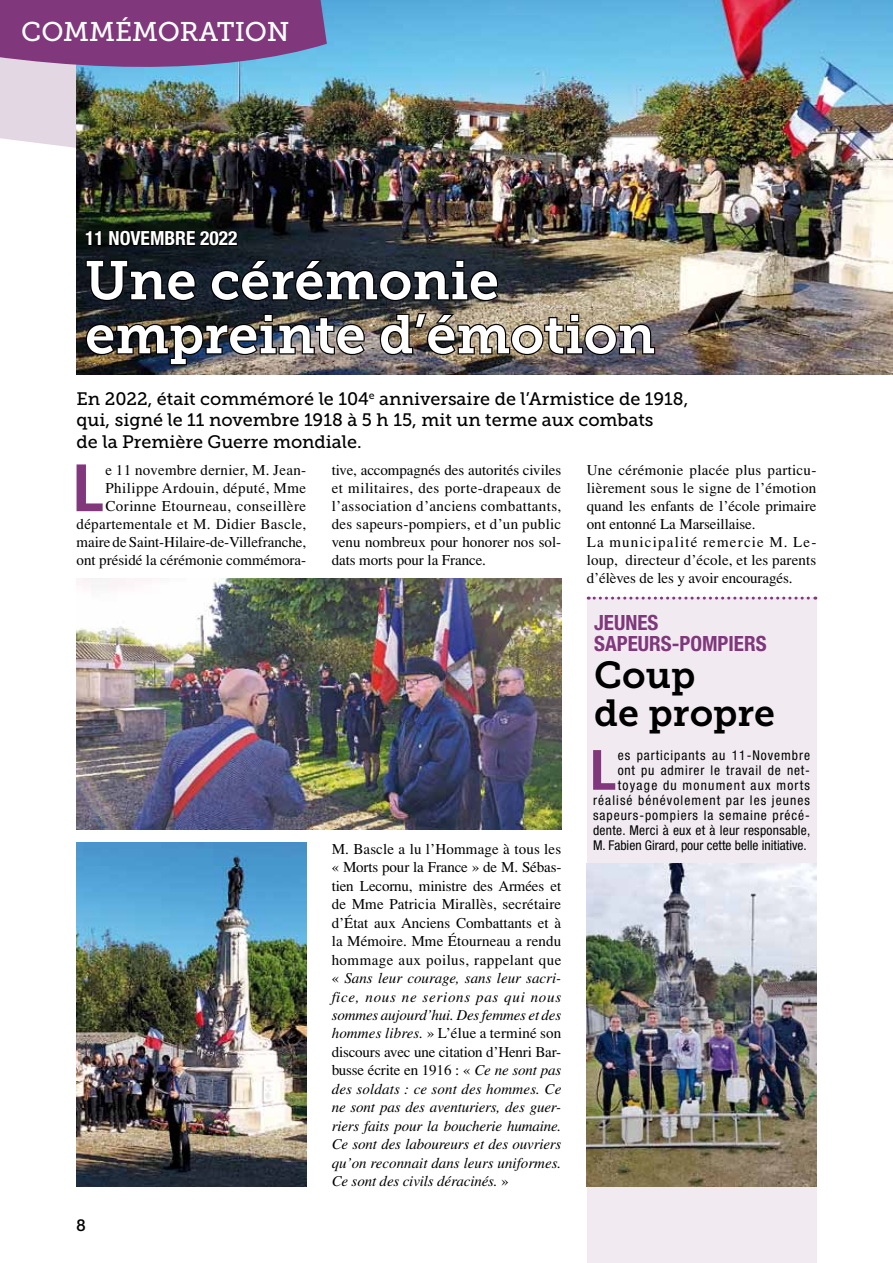
<style>
.page{position:relative;width:893px;height:1263px;background:#fff}
.page>*{position:absolute;margin:0;border:0;box-sizing:border-box;transform-origin:0 0}
.t1{font:700 condensed 65.4px "Helvetica Neue";color:#80377c}
.t2{font:700 condensed 55.5px "Helvetica Neue";color:#80377c}
.t3{font:54px/54px "Museo Slab 700";color:#fff}
.t4{font:37.5px/37.5px "Museo Slab 700";color:#000}
.t5{font:27px "Museo Slab 500";letter-spacing:-.005em;color:#fff}
.t6{font:700 condensed 21px/21px "Helvetica Neue";color:#80377c}
.t7{font:700 condensed 19.5px "Helvetica Neue";color:#fff}
.t8{font:18px/21.6px "Museo Slab 500";color:#000}
.t9{font:500 16.5px "Helvetica Neue";color:#000}
.t10{font:italic 15px/18.5px "Times";letter-spacing:-.005em;color:#000;text-align:justify}
.t11{font:15px/18px "Times";letter-spacing:.01em;color:#000;text-align:right}
.t12{font:condensed 13.5px/15px "Helvetica Neue";letter-spacing:.07em;color:#000;text-align:right}
.s1{font-style:normal}
</style>
<div class="page">
<svg style="left:0;top:76px;width:77px;height:164px"></svg>
<img style="left:77px;top:0;width:816px;height:374px">
<svg style="left:0;top:0;width:417px;height:76px;background:#7a69a3"></svg>
<div style="left:587px;top:597px;width:229px;height:666px;background:#f1ebf1"></div>
<img style="left:77px;top:578px;width:484px;height:251px">
<img style="left:84px;top:137px;width:572px;height:229px">
<img style="left:587px;top:863px;width:229px;height:323px">
<img style="left:77px;top:842px;width:229px;height:344px">
<svg style="left:588px;top:597px;width:228px;height:3px"></svg>
<h3 class="t5" style="left:21px;top:17px;width:270px">commémoration</h3>
<h3 class="t7" style="left:85px;top:227px;width:154px">11 NOVEMB RE 2022</h3>
<h3 class="t3" style="left:85px;top:254px;width:572px">Une cérémonie empreinte d’émotion</h3>
<p class="t8" style="left:77px;top:388px;width:613px">En 2022, était commémoré le 104<sup>e</sup> anniversaire de l’Armistice de 1918, qui, signé le 11 novembre 1918 à 5 h 15, mit un terme aux combats<br>de la Première Guerre mondiale.</p>
<h1 class="t1" style="left:73px;top:448px;width:32px">L</h1>
<p class="t11" style="left:77px;top:461px;width:231px">e 11 novembre dernier, M. Jean-Philippe Ardouin, député, Mme Corinne Etourneau, conseillère départementale et M. Didier Bascle, maire de Saint-Hilaire-de-Villefranche, ont présidé la cérémonie commémora-</p>
<p class="t11" style="left:332px;top:461px;width:231px;text-align:justify">tive, accompagnés des autorités civiles et militaires, des porte-drapeaux de l’association d’anciens combattants, des sapeurs-pompiers, et d’un public venu nombreux pour honorer nos sol&shy;dats morts pour la France.</p>
<p class="t9" style="left:77px;top:1215px;width:11px">8</p>
<p class="t10" style="left:332px;top:839px;width:231px"><span class="s1">M. Bascle a lu l’Hommage à tous les « Morts pour la France » de M. Sébas&shy;tien Lecornu, ministre des Armées et de Mme Patricia Mirallès, secrétaire d’État aux Anciens Combattants et à la Mémoire. Mme Étourneau a rendu hommage aux poilus, rappelant que «</span> Sans leur courage, sans leur sacri&shy;fice, nous ne serions pas qui nous sommes aujourd’hui. Des femmes et des hommes libres. <span class="s1">» L’élue a terminé son discours avec une citation d’Henri Bar&shy;busse écrite en 1916 : «</span> Ce ne sont pas des soldats : ce sont des hommes. Ce ne sont pas des aventuriers, des guer&shy;riers faits pour la boucherie humaine.<br>Ce sont des laboureurs et des ouvriers qu’on reconnait dans leurs uniformes.<br>Ce sont des civils déracinés. <span class="s1">»</span></p>
<p class="t11" style="left:587px;top:461px;width:231px;text-align:left">Une cérémonie placée plus particu&shy;lièrement sous le signe de l’émotion quand les enfants de l’école primaire ont entonné La Marseillaise.<br>La municipalité remercie M. Le&shy;loup, directeur d’école, et les parents d’élèves de les y avoir encouragés.</p>
<h3 class="t6" style="left:594px;top:612px;width:174px;text-indent:53px">S<br>SAPEURS-POM PIERS</h3>
<h3 class="t4" style="left:594px;top:657px;width:182px">Coup<br>de propre</h3>
<h3 class="t6" style="left:594px;top:612px;width:22px">JEUNE</h3>
<h2 class="t2" style="left:590px;top:736px;width:27px">L</h2>
<p class="t12" style="left:593px;top:747px;width:219px">es participants au 11-Novembre<br>ont pu admirer le travail de net&shy;toyage du monument aux morts réalisé bénévolement par les jeunes sapeurs-pompiers la semaine précé&shy;dente. Merci à eux et à leur responsable, M. Fabien Girard, pour cette belle initiative.</p>
</div>
